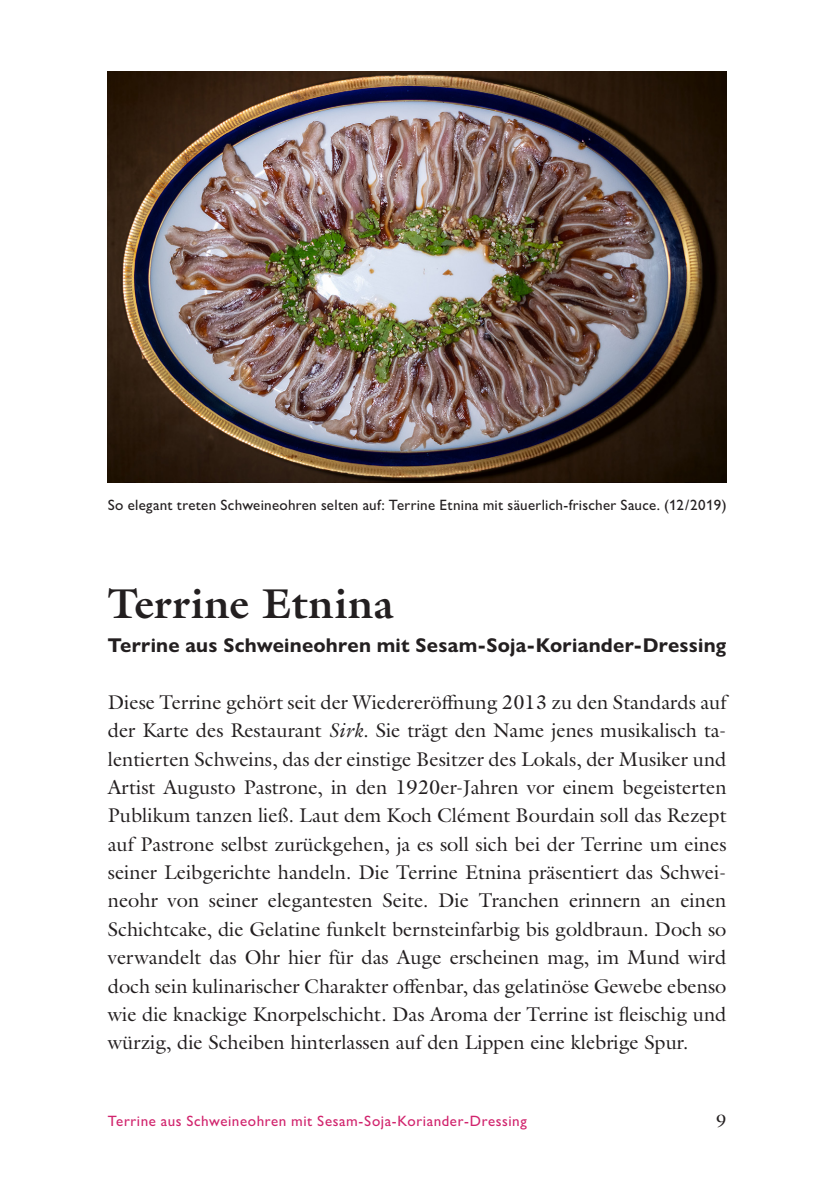
<style>
.page{position:relative;width:840px;height:1191px;background:#fff}
.page>*{position:absolute;margin:0;border:0;box-sizing:border-box;transform-origin:0 0}
.Titel{font:700 42px "Galliard Pro";letter-spacing:.015em;color:#231f20}
.Lauftext_stumpf{font:20px/28.4px "Galliard Pro";color:#231f20;text-align:justify}
.Unterzeile{font:700 20px "Gill Sans Nova";letter-spacing:.01em;color:#231f20}
.t1{font:18px "Galliard Pro";color:#231f20}
.Bildlegende{font:500 15px "Gill Sans Nova";letter-spacing:.02em;color:#231f20}
.t2{font:500 15px "Gill Sans Nova";letter-spacing:.04em;color:#d1246d}
.s1{font-style:italic}
</style>
<div class="page">
<img style="left:108px;top:71px;width:618px;height:411px">
<p class="Bildlegende" style="left:108px;top:496px;width:620px">So elegant treten Schweineohren selten auf: Terrine Etnina mit säuerlich-frischer Sauce. (12/2019)</p>
<p class="Titel" style="left:108px;top:576px;width:287px">Terrine Etnina</p>
<p class="Unterzeile" style="left:108px;top:633px;width:619px">Terrine aus Schweineohren mit Sesam-Soja-Koriander-Dressing</p>
<p class="Lauftext_stumpf" style="left:108px;top:687px;width:620px">Diese Terrine gehört seit der Wiedereröffnung 2013 zu den Standards auf der Karte des Restaurant <span class="s1">Sirk</span>. Sie trägt den Name jenes musikalisch ta&shy;lentierten Schweins, das der einstige Besitzer des Lokals, der Musiker und Artist Augusto Pastrone, in den 1920er-Jahren vor einem begeisterten Publikum tanzen ließ. Laut dem Koch Clément Bourdain soll das Rezept auf Pastrone selbst zurückgehen, ja es soll sich bei der Terrine um eines seiner Leibgerichte handeln. Die Terrine Etnina präsentiert das Schwei&shy;neohr von seiner elegantesten Seite. Die Tranchen erinnern an einen Schichtcake, die Gelatine funkelt bernsteinfarbig bis goldbraun. Doch so verwandelt das Ohr hier für das Auge erscheinen mag, im Mund wird doch sein kulinarischer Charakter offenbar, das gelatinöse Gewebe ebenso wie die knackige Knorpelschicht. Das Aroma der Terrine ist fleischig und würzig, die Scheiben hinterlassen auf den Lippen eine klebrige Spur.</p>
<p class="t2" style="left:108px;top:1111px;width:420px">Terrine aus Schweineohren mit Sesam-Soja-Koriander-Dressing</p>
<p class="t1" style="left:716px;top:1108px;width:12px">9</p>
</div>
